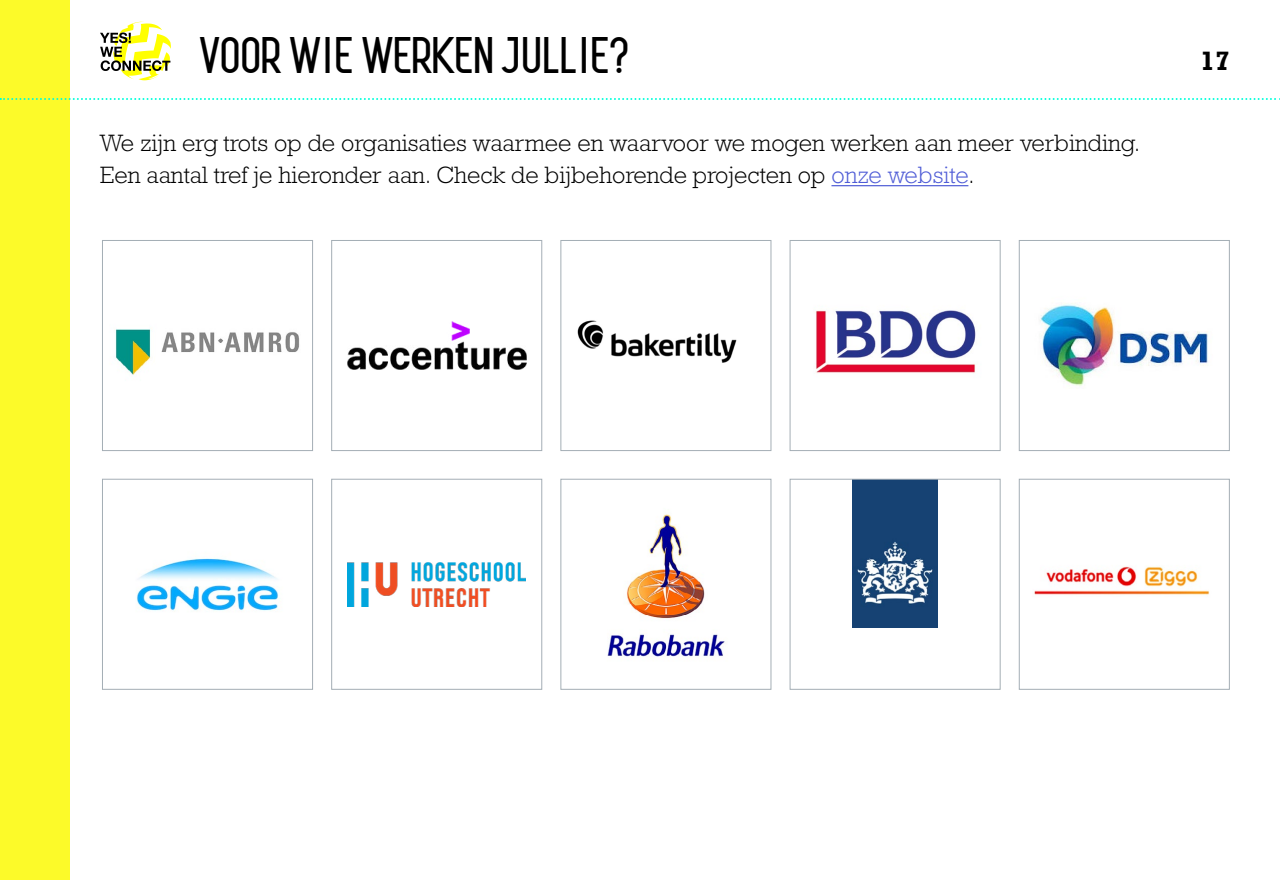
<style>
.page{position:relative;width:1280px;height:880px;background:#fff}
.page>*{position:absolute;margin:0;border:0;box-sizing:border-box;transform-origin:0 0}
.t1{font:700 48px "Leger";letter-spacing:.03em;color:#000}
.t2{font:700 27px "Rockwell Std";color:#000}
.t3{font:300 24px/32px "Rockwell Std";color:#000}
.s1{color:#4f5cd6}
</style>
<div class="page">
<div style="left:0;top:0;width:70px;height:880px;background:#fcfa29"></div>
<svg style="left:100px;top:22px;width:71px;height:58px"></svg>
<img style="left:1040px;top:303px;width:168px;height:83px">
<div style="left:1019px;top:240px;width:211px;height:211px;border:1px solid #a4aeb5"></div>
<img style="left:577px;top:320px;width:160px;height:43px">
<div style="left:560px;top:240px;width:211px;height:211px;border:1px solid #a4aeb5"></div>
<img style="left:347px;top:322px;width:179px;height:47px">
<div style="left:331px;top:240px;width:211px;height:211px;border:1px solid #a4aeb5"></div>
<img style="left:115px;top:329px;width:185px;height:46px">
<div style="left:102px;top:240px;width:211px;height:211px;border:1px solid #a4aeb5"></div>
<img style="left:815px;top:310px;width:161px;height:63px">
<div style="left:790px;top:240px;width:211px;height:211px;border:1px solid #a4aeb5"></div>
<img style="left:1034px;top:566px;width:176px;height:29px">
<div style="left:1019px;top:479px;width:211px;height:211px;border:1px solid #a4aeb5"></div>
<img style="left:607px;top:514px;width:118px;height:143px">
<div style="left:560px;top:479px;width:211px;height:211px;border:1px solid #a4aeb5"></div>
<img style="left:348px;top:562px;width:178px;height:44px">
<div style="left:331px;top:479px;width:211px;height:211px;border:1px solid #a4aeb5"></div>
<img style="left:136px;top:558px;width:143px;height:53px">
<div style="left:102px;top:479px;width:211px;height:211px;border:1px solid #a4aeb5"></div>
<img style="left:853px;top:481px;width:85px;height:147px">
<div style="left:790px;top:479px;width:211px;height:211px;border:1px solid #a4aeb5"></div>
<hr style="left:831px;top:185px;width:137px;height:1px;background:#4f5cd6">
<svg style="left:0;top:98px;width:1280px;height:2px"></svg>
<h1 class="t1" style="left:200px;top:27px;width:430px">VOOR WIE WERKEN JULLIE?</h1>
<p class="t3" style="left:100px;top:127px;width:1042px">We zijn erg trots op de organisaties waarmee en waarvoor we mogen werken aan meer verbinding.<br>Een aantal tref je hieronder aan. Check de bijbehorende projecten op <span class="s1">onze website</span>.</p>
<p class="t2" style="left:1200px;top:45px;width:31px">17</p>
</div>
